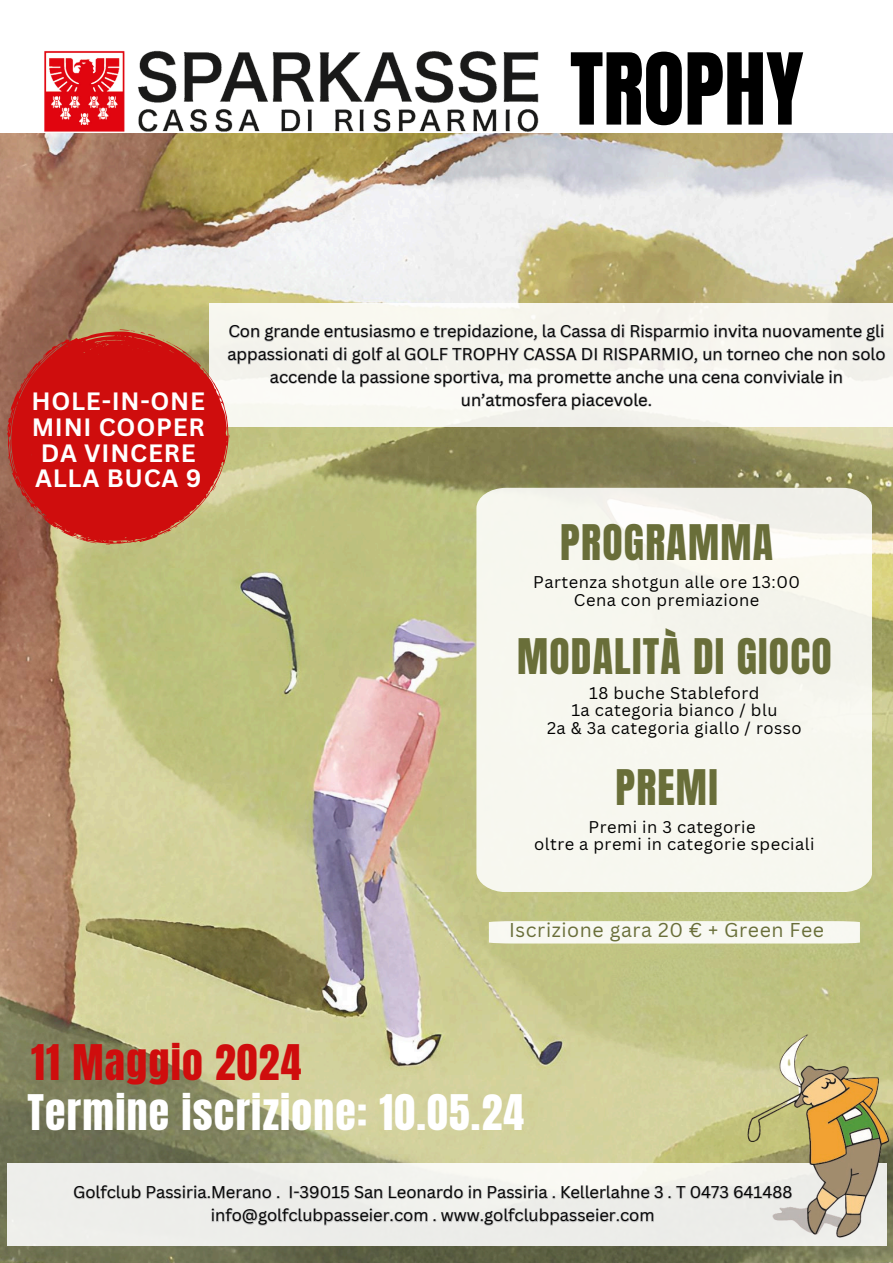
<style>
.page{position:relative;width:893px;height:1263px;background:#fff}
.page>*{position:absolute;margin:0;border:0;box-sizing:border-box;transform-origin:0 0}
.t1{font:84.15px "Anton";color:#000}
.t2{font:41.7px "Anton";letter-spacing:.03em;color:#696e39}
.t3{font:41.7px "Anton";letter-spacing:.03em;color:#fff}
.t4{font:41.7px "Anton";letter-spacing:.03em;color:#cf0d0d}
.t5{font:700 24.45px/25.9px "Canva Sans";letter-spacing:.03em;color:#fff;text-align:center}
.t6{font:19.5px "Canva Sans";letter-spacing:.03em;color:#696e39}
.t7{font:16.5px/22.9px "Canva Sans";color:#000;text-align:center}
.t8{font:16.5px "Canva Sans";letter-spacing:.03em;color:#000}
</style>
<div class="page">
<img style="left:0;top:134px;width:893px;height:1129px">
<img style="left:38px;top:50px;width:505px;height:89px">
<div style="left:209px;top:304px;width:684px;height:123px;background:#f7f7f0"></div>
<div style="left:476px;top:488px;width:396px;height:404px;background:#f7f7ef"></div>
<div style="left:489px;top:921px;width:371px;height:22px;background:#f8f8f2"></div>
<div style="left:7px;top:1162px;width:879px;height:83px;background:#edeeea"></div>
<img style="left:747px;top:1009px;width:146px;height:234px">
<svg style="left:73px;top:1185px;width:207px;height:15px"></svg>
<svg style="left:289px;top:1184px;width:504px;height:16px"></svg>
<svg style="left:211px;top:1208px;width:443px;height:18px"></svg>
<svg style="left:7px;top:332px;width:221px;height:212px;background:#c82820"></svg>
<svg style="left:60px;top:339px;width:7px;height:4px"></svg>
<svg style="left:38px;top:358px;width:4px;height:4px"></svg>
<svg style="left:119px;top:329px;width:36px;height:8px"></svg>
<svg style="left:161px;top:339px;width:46px;height:32px"></svg>
<svg style="left:175px;top:522px;width:9px;height:6px"></svg>
<svg style="left:34px;top:509px;width:7px;height:6px"></svg>
<svg style="left:19px;top:378px;width:7px;height:12px"></svg>
<svg style="left:96px;top:336px;width:11px;height:8px"></svg>
<svg style="left:7px;top:439px;width:5px;height:32px"></svg>
<svg style="left:210px;top:481px;width:6px;height:10px"></svg>
<svg style="left:218px;top:324px;width:668px;height:87px"></svg>
<h1 class="t1" style="left:570px;top:29px;width:235px">TROPHY</h1>
<h3 class="t5" style="left:31px;top:387px;width:175px">HOLE-IN-ONE<br>MINI COOPER<br>DA VINCERE<br>ALLA BUCA 9</h3>
<p class="t7" style="left:227px;top:320px;width:659px">Con grande entusiasmo e trepidazione, la Cassa di Risparmio invita nuovamente gli appassionati di golf al GOLF TROPHY CASSA DI RISPARMIO, un torneo che non solo accende la passione sportiva, ma promette anche una cena conviviale in un’atmosfera piacevole.</p>
<p class="t2" style="left:560px;top:513px;width:214px">PROGRAMMA</p>
<p class="t8" style="left:533px;top:571px;width:268px">Partenza shotgun alle ore 13:00</p>
<h4 class="t8" style="left:574px;top:588px;width:187px">Cena con premiazione</h4>
<h2 class="t2" style="left:517px;top:627px;width:316px">MODALITÀ DI GIOCO</h2>
<h2 class="t8" style="left:589px;top:681px;width:172px">18 buche Stableford</h2>
<p class="t8" style="left:571px;top:698px;width:208px">1a categoria bianco / blu</p>
<p class="t8" style="left:547px;top:716px;width:256px">2a &amp; 3a categoria giallo / rosso</p>
<p class="t2" style="left:615px;top:757px;width:104px">PREMI</p>
<h2 class="t8" style="left:588px;top:815px;width:168px">Premi in 3 categorie</h2>
<p class="t8" style="left:534px;top:833px;width:282px">oltre a premi in categorie speciali</p>
<p class="t6" style="left:509px;top:916px;width:316px">Iscrizione gara 20 € + Green Fee</p>
<p class="t4" style="left:31px;top:1033px;width:272px">11 Maggio 2024</p>
<p class="t3" style="left:28px;top:1083px;width:498px">Termine iscrizione: 10.05.24</p>
<p class="t7" style="left:73px;top:1180px;width:720px">Golfclub Passiria.Merano . I-39015 San Leonardo in Passiria . Kellerlahne 3 . T 0473 641488</p>
<h3 class="t7" style="left:211px;top:1203px;width:445px">info@golfclubpasseier.com . www.golfclubpasseier.com</h3>
</div>
